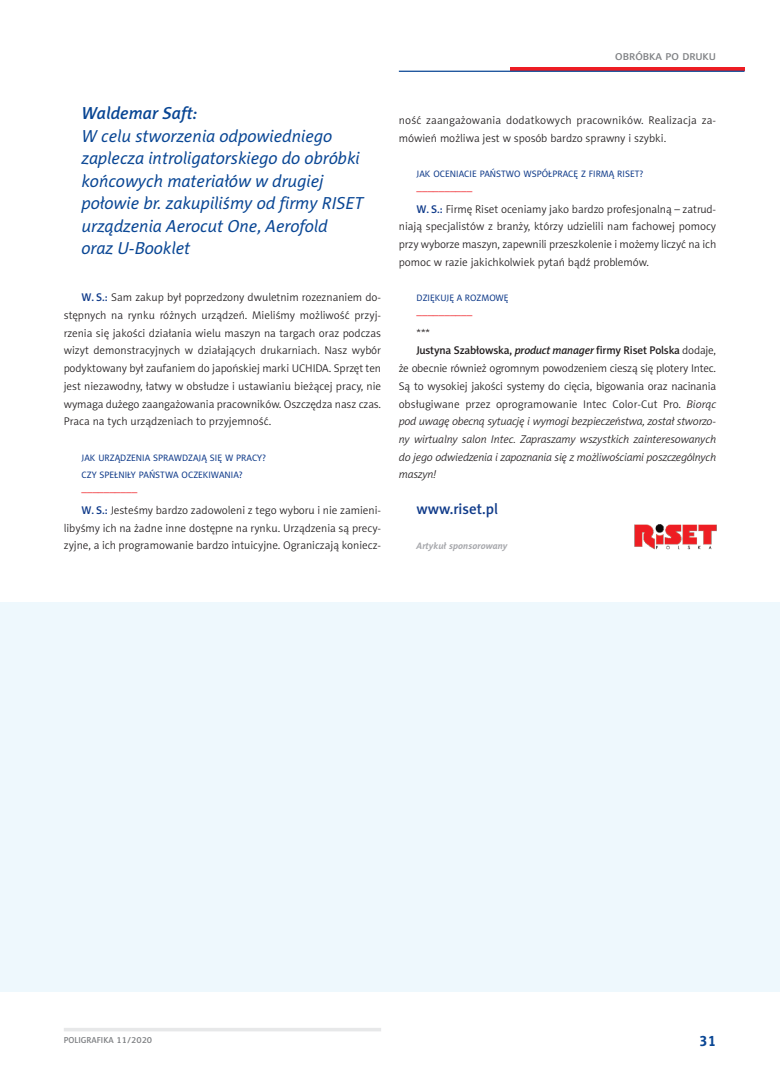
<style>
.page{position:relative;width:780px;height:1081px;background:#fff}
.page>*{position:absolute;margin:0;border:0;box-sizing:border-box;transform-origin:0 0}
.t1{font:italic 17.5px/22.5px "Naomi Sans EFN";color:#094694}
.t2{font:italic 17.5px "Naomi Sans EFN Medium";color:#094694}
.t3{font:15px "Naomi Sans EFNPS Medium";color:#103b8a}
.t4{font:700 15px "Naomi Sans EFN";color:#094694}
.t5{font:11.25px/17.8px "Naomi Sans EFN Light";color:#231f20;text-align:justify}
.t6{font:italic 11.25px/17.8px "Naomi Sans EFNPS Light";letter-spacing:-.015em;color:#231f20;text-align:justify}
.t7{font:11.25px "Naomi Sans EFNPS Medium";letter-spacing:-.015em;color:#231f20}
.t8{font:11.25px "Naomi Sans EFN Light";color:#ee1d23}
.t9{font:10px "Naomi Sans EFN Medium";color:#808285;scale:1.09 1}
.t10{font:9.38px/17.8px "Naomi Sans EFN";color:#103b8a}
.t11{font:italic 700 9.38px "Naomi Sans EFN";color:#a8a9ad}
.t12{font:8.75px "Naomi Sans EFN Medium";color:#808285}
.s1{font-family:"Naomi Sans EFN Medium";color:#103b8a}
.s2{font-style:italic}
.s3{font-family:"Naomi Sans EFN Light"}
.s4{font-family:"Naomi Sans EFNPS Light";font-style:italic}
</style>
<div class="page">
<hr style="left:64px;top:1028px;width:317px;height:3px;background:#e7e8e9">
<svg style="left:510px;top:67px;width:234px;height:4px"></svg>
<hr style="left:399px;top:71px;width:345px;height:1px;background:#094694">
<img style="left:634px;top:524px;width:82px;height:25px">
<div style="left:0;top:602px;width:780px;height:390px;background:#eef8fd"></div>
<p class="t9" style="left:615px;top:53px;width:94px">OBRÓBKA PO DRUKU</p>
<h1 class="t2" style="left:81px;top:106px;width:117px">Waldemar Saft:</h1>
<h1 class="t1" style="left:81px;top:126px;width:283px">W celu stworzenia odpowiedniego zaplecza introligatorskiego do obróbki końcowych materiałów w drugiej połowie br. zakupiliśmy od firmy RISET urządzenia Aerocut One, Aerofold oraz U-Booklet</h1>
<p class="t5" style="left:64px;top:289px;width:319px;text-indent:18px"><span class="s1">W. S.:</span> Sam zakup był poprzedzony dwuletnim rozeznaniem do&shy;stępnych na rynku różnych urządzeń. Mieliśmy możliwość przyj&shy;rzenia się jakości działania wielu maszyn na targach oraz podczas wizyt demonstracyjnych w działających drukarniach. Nasz wybór podyktowany był zaufaniem do japońskiej marki UCHIDA. Sprzęt ten jest niezawodny, łatwy w obsłudze i ustawianiu bieżącej pracy, nie wymaga dużego zaangażowania pracowników. Oszczędza nasz czas.<br>Praca na tych urządzeniach to przyjemność.</p>
<p class="t10" style="left:81px;top:449px;width:186px">JAK URZĄDZENIA SPRAWDZAJĄ SIĘ W PRACY?<br>CZY SPEŁNIŁY PAŃSTWA OCZEKIWANIA?</p>
<p class="t8" style="left:81px;top:488px;width:57px">––––––––––</p>
<p class="t5" style="left:81px;top:502px;width:301px"><span class="s1">W. S.:</span> Jesteśmy bardzo zadowoleni z tego wyboru i nie zamieni-</p>
<p class="t5" style="left:64px;top:520px;width:319px">libyśmy ich na żadne inne dostępne na rynku. Urządzenia są precy-</p>
<p class="t5" style="left:64px;top:537px;width:319px">zyjne, a ich programowanie bardzo intuicyjne. Ograniczają koniecz-</p>
<p class="t5" style="left:399px;top:112px;width:319px">ność zaangażowania dodatkowych pracowników. Realizacja za&shy;mówień możliwa jest w sposób bardzo sprawny i szybki.</p>
<p class="t10" style="left:416px;top:166px;width:228px">JAK OCENIACIE PAŃSTWO WSPÓŁPRACĘ Z FIRMĄ RISET?</p>
<p class="t8" style="left:416px;top:187px;width:57px">––––––––––</p>
<p class="t5" style="left:416px;top:201px;width:301px"><span class="s1">W. S.:</span> Firmę Riset oceniamy jako bardzo profesjonalną – zatrud-</p>
<p class="t5" style="left:399px;top:219px;width:319px">niają specjalistów z branży, którzy udzielili nam fachowej pomocy</p>
<p class="t5" style="left:399px;top:236px;width:319px">przy wyborze maszyn, zapewnili przeszkolenie i możemy liczyć na ich</p>
<p class="t5" style="left:399px;top:254px;width:251px">pomoc w razie jakichkolwiek pytań bądź problemów.</p>
<p class="t10" style="left:416px;top:290px;width:94px">DZIĘKUJĘ A ROZMOWĘ</p>
<p class="t8" style="left:416px;top:311px;width:57px">––––––––––</p>
<p class="t5" style="left:416px;top:325px;width:15px">***</p>
<p class="t7" style="left:416px;top:346px;width:301px">Justyna Szabłowska, <span class="s2">product manager</span> firmy Riset Polska <span class="s3">dodaje,</span></p>
<p class="t5" style="left:399px;top:360px;width:319px">że obecnie również ogromnym powodzeniem cieszą się plotery Intec.<br>Są to wysokiej jakości systemy do cięcia, bigowania oraz nacinania obsługiwane przez oprogramowanie Intec Color-Cut Pro. <span class="s4">Biorąc</span></p>
<p class="t6" style="left:399px;top:413px;width:319px">pod uwagę obecną sytuację i wymogi bezpieczeństwa, został stworzo&shy;ny wirtualny salon Intec. Zapraszamy wszystkich zainteresowanych do jego odwiedzenia i zapoznania się z możliwościami poszczególnych maszyn!</p>
<h2 class="t3" style="left:416px;top:503px;width:83px">www.riset.pl</h2>
<p class="t11" style="left:416px;top:542px;width:93px">Artykuł sponsorowany</p>
<p class="t12" style="left:64px;top:1037px;width:90px">POLIGRAFIKA 11/2020</p>
<h2 class="t4" style="left:699px;top:1034px;width:18px">31</h2>
</div>
